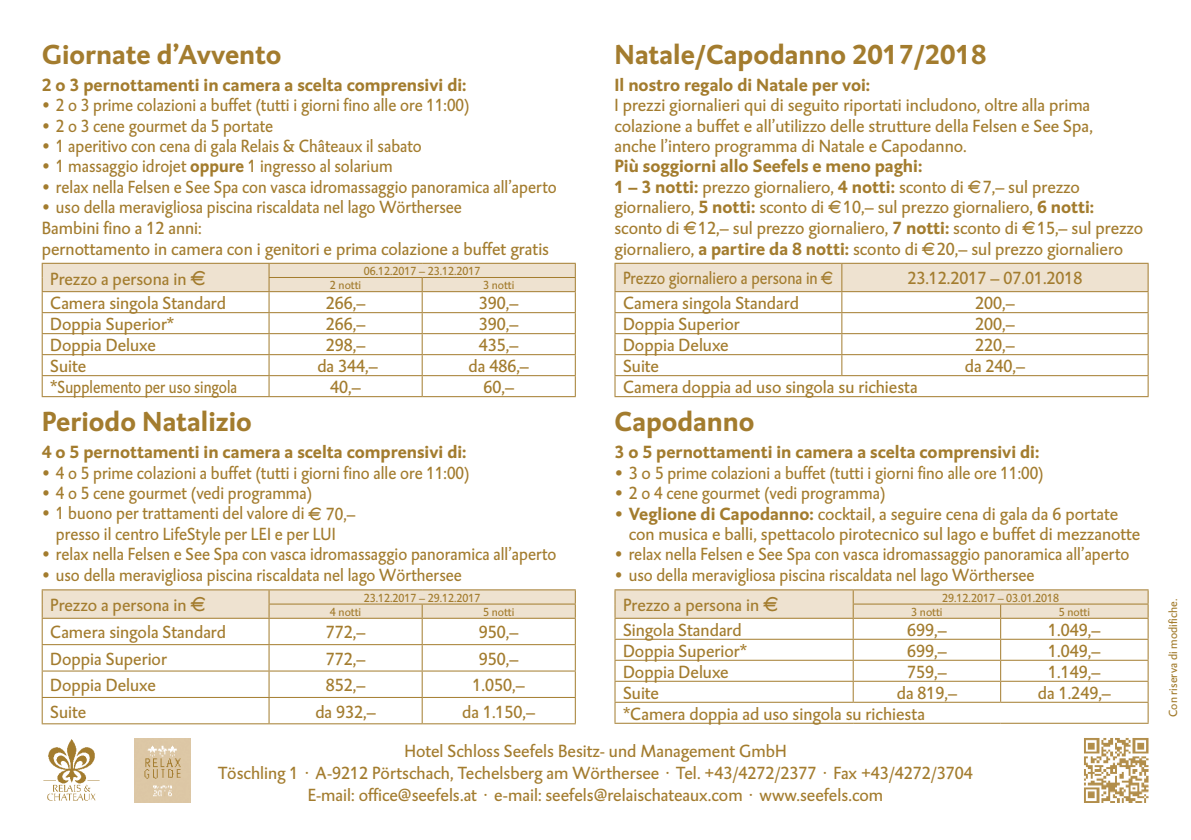
<style>
.page{position:relative;width:1191px;height:840px;background:#fff}
.page>*{position:absolute;margin:0;border:0;box-sizing:border-box;transform-origin:0 0}
.t1{font:700 28px "DTL Caspari T";color:#a37c2e}
.t2{font:18px/20.6px "DTL Caspari T";color:#a37c2e}
.t3{font:18px/29.8px "DTL Caspari T";color:#a37c2e;scale:.95 1}
.t4{font:700 18px "DTL Caspari T";color:#a37c2e}
.t5{font:18px "DTL Caspari T";color:#a37c2e;scale:.9 1}
.t6{font:12px/14.2px "DTL Caspari T";color:#a37c2e}
.s1{font-weight:700}
.s2{font-family:"Euro font"}
.s3{font-family:"Euro font";font-size:16px}
</style>
<div class="page">
<hr style="left:614px;top:262px;width:228px;height:1px;background:#a37c2e">
<hr style="left:842px;top:262px;width:306px;height:1px;background:#a37c2e">
<hr style="left:614px;top:396px;width:228px;height:1px;background:#a37c2e">
<hr style="left:842px;top:396px;width:306px;height:1px;background:#a37c2e">
<svg style="left:614px;top:263px;width:534px;height:133px"></svg>
<svg style="left:614px;top:589px;width:534px;height:133px"></svg>
<hr style="left:614px;top:722px;width:239px;height:1px;background:#a37c2e">
<hr style="left:853px;top:722px;width:147px;height:1px;background:#a37c2e">
<hr style="left:1000px;top:722px;width:148px;height:1px;background:#a37c2e">
<hr style="left:42px;top:262px;width:227px;height:1px;background:#a37c2e">
<hr style="left:269px;top:262px;width:153px;height:1px;background:#a37c2e">
<hr style="left:422px;top:262px;width:154px;height:1px;background:#a37c2e">
<hr style="left:42px;top:396px;width:227px;height:1px;background:#a37c2e">
<svg style="left:42px;top:263px;width:534px;height:133px"></svg>
<hr style="left:269px;top:396px;width:153px;height:1px;background:#a37c2e">
<hr style="left:422px;top:396px;width:154px;height:1px;background:#a37c2e">
<hr style="left:42px;top:723px;width:227px;height:1px;background:#a37c2e">
<svg style="left:42px;top:589px;width:534px;height:134px"></svg>
<hr style="left:269px;top:643px;width:153px;height:1px;background:#a37c2e">
<hr style="left:422px;top:643px;width:154px;height:1px;background:#a37c2e">
<hr style="left:269px;top:670px;width:153px;height:1px;background:#a37c2e">
<hr style="left:422px;top:670px;width:154px;height:1px;background:#a37c2e">
<hr style="left:269px;top:696px;width:153px;height:1px;background:#a37c2e">
<hr style="left:422px;top:696px;width:154px;height:1px;background:#a37c2e">
<hr style="left:269px;top:723px;width:153px;height:1px;background:#a37c2e">
<hr style="left:422px;top:723px;width:154px;height:1px;background:#a37c2e">
<img style="left:43px;top:739px;width:57px;height:62px">
<img style="left:134px;top:738px;width:57px;height:64px">
<img style="left:1084px;top:738px;width:64px;height:64px">
<h1 class="t1" style="left:42px;top:36px;width:241px">Giornate d’Avvento</h1>
<p class="t4" style="left:42px;top:73px;width:426px">2 o 3 pernottamenti in camera a scelta comprensivi di:</p>
<p class="t3" style="left:42px;top:90px;width:452px">• 2 o 3 prime colazioni a buffet (tutti i giorni fino alle ore 11:00)</p>
<p class="t3" style="left:42px;top:111px;width:245px">• 2 o 3 cene gourmet da 5 portate</p>
<p class="t3" style="left:42px;top:131px;width:401px">• 1 aperitivo con cena di gala Relais &amp; Châteaux il sabato</p>
<p class="t3" style="left:42px;top:151px;width:371px">• 1 massaggio idrojet <span class="s1">oppure</span> 1 ingresso al solarium</p>
<p class="t3" style="left:42px;top:172px;width:543px">• relax nella Felsen e See Spa con vasca idromassaggio panoramica all’aperto</p>
<p class="t3" style="left:42px;top:197px;width:535px;line-height:20.8px">• uso della meravigliosa piscina riscaldata nel lago Wörthersee<br>Bambini fino a 12 anni:<br>pernottamento in camera con i genitori e prima colazione a buffet gratis</p>
<p class="t2" style="left:50px;top:268px;width:158px">Prezzo a persona in <span class="s2">E</span></p>
<p class="t6" style="left:364px;top:264px;width:118px">06.12.2017 – 23.12.2017</p>
<p class="t6" style="left:330px;top:278px;width:33px">2 notti</p>
<p class="t6" style="left:483px;top:278px;width:33px">3 notti</p>
<p class="t2" style="left:50px;top:293px;width:177px">Camera singola Standard</p>
<p class="t2" style="left:326px;top:293px;width:41px">266,–</p>
<p class="t2" style="left:479px;top:293px;width:41px">390,–</p>
<p class="t2" style="left:50px;top:313px;width:126px">Doppia Superior*</p>
<p class="t2" style="left:326px;top:313px;width:41px">266,–</p>
<p class="t2" style="left:479px;top:313px;width:41px">390,–</p>
<p class="t2" style="left:50px;top:334px;width:107px">Doppia Deluxe</p>
<p class="t2" style="left:326px;top:334px;width:41px">298,–</p>
<p class="t2" style="left:479px;top:334px;width:41px">435,–</p>
<p class="t2" style="left:50px;top:355px;width:38px">Suite</p>
<p class="t2" style="left:317px;top:355px;width:62px">da 344,–</p>
<p class="t2" style="left:468px;top:355px;width:62px">da 486,–</p>
<p class="t2" style="left:50px;top:376px;width:188px">*Supplemento per uso singola</p>
<p class="t2" style="left:330px;top:376px;width:32px">40,–</p>
<p class="t2" style="left:483px;top:376px;width:32px">60,–</p>
<h1 class="t1" style="left:42px;top:403px;width:212px">Periodo Natalizio</h1>
<p class="t4" style="left:42px;top:440px;width:426px">4 o 5 pernottamenti in camera a scelta comprensivi di:</p>
<p class="t3" style="left:42px;top:457px;width:452px">• 4 o 5 prime colazioni a buffet (tutti i giorni fino alle ore 11:00)</p>
<p class="t3" style="left:42px;top:478px;width:286px">• 4 o 5 cene gourmet (vedi programma)</p>
<p class="t3" style="left:42px;top:503px;width:331px;line-height:20.4px;text-align:center">• 1 buono per trattamenti del valore di <span class="s3">E</span> 70,– presso il centro LifeStyle per LEI e per LUI</p>
<p class="t3" style="left:42px;top:539px;width:543px">• relax nella Felsen e See Spa con vasca idromassaggio panoramica all’aperto</p>
<p class="t3" style="left:50px;top:560px;width:435px;text-indent:-8px">• uso della meravigliosa piscina riscaldata nel lago Wörthersee<br>Prezzo a persona in <span class="s2">E</span></p>
<p class="t6" style="left:364px;top:590px;width:118px">23.12.2017 – 29.12.2017</p>
<p class="t6" style="left:330px;top:604px;width:33px">4 notti</p>
<p class="t6" style="left:483px;top:604px;width:33px">5 notti</p>
<h1 class="t1" style="left:614px;top:36px;width:373px">Natale/Capodanno 2017/2018</h1>
<p class="t4" style="left:614px;top:73px;width:257px">Il nostro regalo di Natale per voi:</p>
<p class="t2" style="left:614px;top:95px;width:480px">I prezzi giornalieri qui di seguito riportati includono, oltre alla prima colazione a buffet e all’utilizzo delle strutture della Felsen e See Spa, anche l’intero programma di Natale e Capodanno.</p>
<p class="t2" style="left:614px;top:156px;width:530px"><span class="s1">Più soggiorni allo Seefels e meno paghi:<br>1 – 3 notti:</span> prezzo giornaliero, <span class="s1">4 notti:</span> sconto di <span class="s3">E</span>7,– sul prezzo giornaliero, <span class="s1">5 notti:</span> sconto di <span class="s3">E</span>10,– sul prezzo giornaliero, <span class="s1">6 notti: </span>sconto di <span class="s3">E</span>12,– sul prezzo giornaliero, <span class="s1">7 notti:</span> sconto di <span class="s3">E</span>15,– sul prezzo giornaliero, <span class="s1">a partire da 8 notti:</span> sconto di <span class="s3">E</span>20,– sul prezzo giornaliero</p>
<p class="t5" style="left:623px;top:267px;width:236px">Prezzo giornaliero a persona in <span class="s3">E</span></p>
<p class="t2" style="left:907px;top:268px;width:177px">23.12.2017 – 07.01.2018</p>
<p class="t2" style="left:623px;top:293px;width:177px">Camera singola Standard</p>
<p class="t2" style="left:975px;top:293px;width:41px">200,–</p>
<p class="t2" style="left:623px;top:313px;width:118px">Doppia Superior</p>
<p class="t2" style="left:975px;top:313px;width:41px">200,–</p>
<p class="t2" style="left:623px;top:334px;width:107px">Doppia Deluxe</p>
<p class="t2" style="left:975px;top:334px;width:41px">220,–</p>
<p class="t2" style="left:623px;top:355px;width:38px">Suite</p>
<p class="t2" style="left:964px;top:355px;width:62px">da 240,–</p>
<p class="t2" style="left:623px;top:376px;width:296px">Camera doppia ad uso singola su richiesta</p>
<h1 class="t1" style="left:614px;top:403px;width:141px">Capodanno</h1>
<p class="t4" style="left:614px;top:440px;width:426px">3 o 5 pernottamenti in camera a scelta comprensivi di:</p>
<p class="t2" style="left:614px;top:462px;width:431px">• 3 o 5 prime colazioni a buffet (tutti i giorni fino alle ore 11:00)</p>
<p class="t2" style="left:614px;top:482px;width:272px">• 2 o 4 cene gourmet (vedi programma)</p>
<p class="t2" style="left:628px;top:503px;width:513px;text-indent:-14px">• <span class="s1">Veglione di Capodanno:</span> cocktail, a seguire cena di gala da 6 portate con musica e balli, spettacolo pirotecnico sul lago e buffet di mezzanotte</p>
<p class="t3" style="left:614px;top:539px;width:543px">• relax nella Felsen e See Spa con vasca idromassaggio panoramica all’aperto</p>
<p class="t3" style="left:623px;top:560px;width:435px;text-indent:-8px">• uso della meravigliosa piscina riscaldata nel lago Wörthersee<br>Prezzo a persona in <span class="s2">E</span></p>
<p class="t6" style="left:911px;top:590px;width:149px;text-indent:31px">29.12.2017 – 03.01.2018<br>3 notti</p>
<p class="t6" style="left:1058px;top:604px;width:33px">5 notti</p>
<p class="t2" style="left:623px;top:619px;width:120px">Singola Standard</p>
<p class="t2" style="left:907px;top:619px;width:41px">699,–</p>
<p class="t2" style="left:1048px;top:619px;width:54px">1.049,–</p>
<p class="t2" style="left:623px;top:640px;width:126px">Doppia Superior*</p>
<p class="t2" style="left:907px;top:640px;width:41px">699,–</p>
<p class="t2" style="left:1048px;top:640px;width:54px">1.049,–</p>
<p class="t2" style="left:623px;top:661px;width:107px">Doppia Deluxe</p>
<p class="t2" style="left:907px;top:661px;width:41px">759,–</p>
<p class="t2" style="left:1048px;top:661px;width:54px">1.149,–</p>
<p class="t2" style="left:623px;top:682px;width:38px">Suite</p>
<p class="t2" style="left:896px;top:682px;width:62px">da 819,–</p>
<p class="t2" style="left:1037px;top:682px;width:75px">da 1.249,–</p>
<p class="t2" style="left:623px;top:703px;width:303px">*Camera doppia ad uso singola su richiesta</p>
<p class="t2" style="left:50px;top:621px;width:177px">Camera singola Standard</p>
<p class="t2" style="left:326px;top:621px;width:41px">772,–</p>
<p class="t2" style="left:479px;top:621px;width:41px">950,–</p>
<p class="t2" style="left:50px;top:648px;width:118px">Doppia Superior</p>
<p class="t2" style="left:326px;top:648px;width:41px">772,–</p>
<p class="t2" style="left:479px;top:648px;width:41px">950,–</p>
<p class="t2" style="left:50px;top:674px;width:107px">Doppia Deluxe</p>
<p class="t2" style="left:326px;top:674px;width:41px">852,–</p>
<p class="t2" style="left:472px;top:674px;width:54px">1.050,–</p>
<p class="t2" style="left:50px;top:701px;width:38px">Suite</p>
<p class="t2" style="left:315px;top:701px;width:62px">da 932,–</p>
<p class="t2" style="left:462px;top:701px;width:75px">da 1.150,–</p>
<p class="t2" style="left:218px;top:740px;width:756px;line-height:21.6px;text-align:center">Hotel Schloss Seefels Besitz- und Management GmbH<br>Töschling 1 · A-9212 Pörtschach, Techelsberg am Wörthersee · Tel. +43/4272/2377 · Fax +43/4272/3704<br>E-mail: office@seefels.at · e-mail: seefels@relaischateaux.com · www.seefels.com</p>
<p class="t6" style="left:1166px;top:716px;width:119px;rotate:-90deg">Con riserva di modifiche.</p>
</div>
